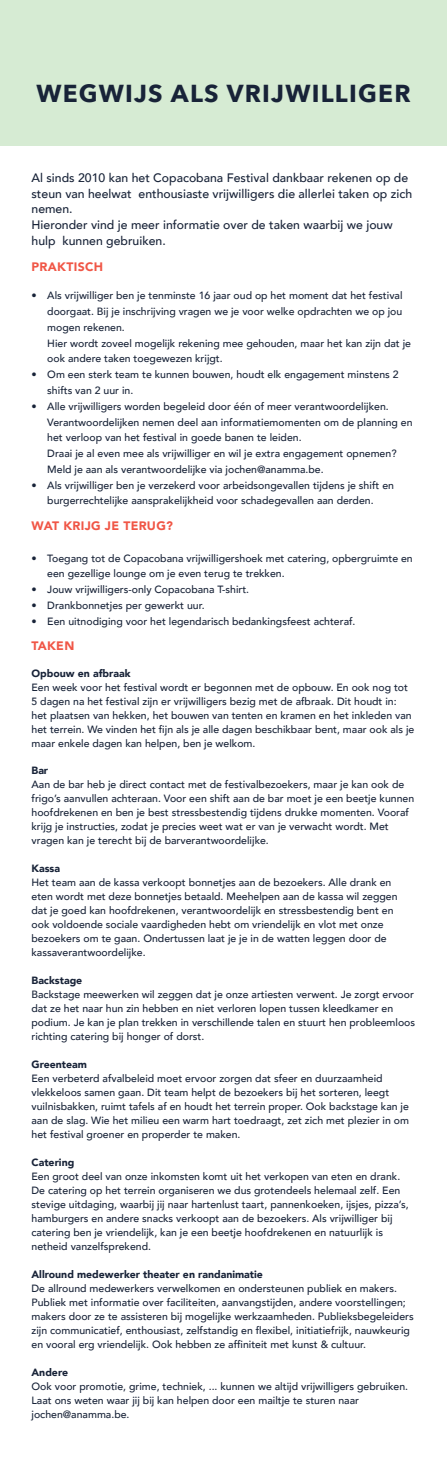
<style>
.page{position:relative;width:447px;height:1464px;background:#fff}
.page>*{position:absolute;margin:0;border:0;box-sizing:border-box;transform-origin:0 0}
.t1{font:700 24.5px "Avenir Next";letter-spacing:.05em;color:#182338}
.t2{font:500 12.25px/15.8px "Avenir";color:#182338}
.t3{font:900 12.25px "Avenir";letter-spacing:.025em;color:#f05646}
.t4{font:500 10.5px/14px "Avenir";color:#182338}
.t5{font:900 10.5px "Avenir";color:#182338}
</style>
<div class="page">
<div style="left:0;top:0;width:446px;height:145px;background:#d6ebd3"></div>
<h1 class="t1" style="left:36px;top:72px;width:375px">WEGWIJS ALS VRIJWILLIGER</h1>
<p class="t2" style="left:32px;top:169px;width:382px">Al sinds 2010 kan het Copacobana Festival dankbaar rekenen op de steun van heelwat enthousiaste vrijwilligers die allerlei taken op zich nemen.<br>Hieronder vind je meer informatie over de taken waarbij we jouw hulp kunnen gebruiken.</p>
<p class="t3" style="left:32px;top:256px;width:73px">PRAKTISCH</p>
<p class="t4" style="left:47px;top:287px;width:365px;line-height:15.8px;text-indent:-16px">• Als vrijwilliger ben je tenminste 16 jaar oud op het moment dat het festival doorgaat. Bij je inschrijving vragen we je voor welke opdrachten we op jou mogen rekenen.<br>Hier wordt zoveel mogelijk rekening mee gehouden, maar het kan zijn dat je ook andere taken toegewezen krijgt.</p>
<p class="t4" style="left:47px;top:366px;width:352px;line-height:15.8px;text-indent:-16px">• Om een sterk team te kunnen bouwen, houdt elk engagement minstens 2 shifts van 2 uur in.</p>
<p class="t4" style="left:47px;top:397px;width:366px;line-height:15.8px;text-indent:-16px">• Alle vrijwilligers worden begeleid door één of meer verantwoordelijken.<br>Verantwoordelijken nemen deel aan informatiemomenten om de planning en het verloop van het festival in goede banen te leiden.<br>Draai je al even mee als vrijwilliger en wil je extra engagement opnemen?<br>Meld je aan als verantwoordelijke via jochen@anamma.be.</p>
<p class="t4" style="left:32px;top:476px;width:364px;line-height:15.8px;text-align:center">• Als vrijwilliger ben je verzekerd voor arbeidsongevallen tijdens je shift en burgerrechtelijke aansprakelijkheid voor schadegevallen aan derden.</p>
<p class="t3" style="left:32px;top:515px;width:143px">WAT KRIJG JE TERUG?</p>
<p class="t4" style="left:47px;top:549px;width:367px;line-height:15.8px;text-indent:-16px">• Toegang tot de Copacobana vrijwilligershoek met catering, opbergruimte en een gezellige lounge om je even terug te trekken.</p>
<p class="t4" style="left:32px;top:582px;width:219px">• Jouw vrijwilligers-only Copacobana T-shirt.</p>
<p class="t4" style="left:32px;top:597px;width:174px">• Drankbonnetjes per gewerkt uur.</p>
<p class="t4" style="left:32px;top:613px;width:325px">• Een uitnodiging voor het legendarisch bedankingsfeest achteraf.</p>
<p class="t3" style="left:32px;top:635px;width:44px">TAKEN</p>
<p class="t5" style="left:32px;top:664px;width:100px">Opbouw en afbraak</p>
<p class="t4" style="left:32px;top:679px;width:384px">Een week voor het festival wordt er begonnen met de opbouw. En ook nog tot 5 dagen na het festival zijn er vrijwilligers bezig met de afbraak. Dit houdt in: het plaatsen van hekken, het bouwen van tenten en kramen en het inkleden van het terrein. We vinden het fijn als je alle dagen beschikbaar bent, maar ook als je maar enkele dagen kan helpen, ben je welkom.</p>
<p class="t5" style="left:32px;top:761px;width:18px">Bar</p>
<p class="t4" style="left:32px;top:776px;width:384px">Aan de bar heb je direct contact met de festivalbezoekers, maar je kan ook de frigo’s aanvullen achteraan. Voor een shift aan de bar moet je een beetje kunnen hoofdrekenen en ben je best stressbestendig tijdens drukke momenten. Vooraf krijg je instructies, zodat je precies weet wat er van je verwacht wordt. Met vragen kan je terecht bij de barverantwoordelijke.</p>
<p class="t5" style="left:32px;top:859px;width:30px">Kassa</p>
<p class="t4" style="left:32px;top:874px;width:367px">Het team aan de kassa verkoopt bonnetjes aan de bezoekers. Alle drank en eten wordt met deze bonnetjes betaald. Meehelpen aan de kassa wil zeggen dat je goed kan hoofdrekenen, verantwoordelijk en stressbestendig bent en ook voldoende sociale vaardigheden hebt om vriendelijk en vlot met onze bezoekers om te gaan. Ondertussen laat je je in de watten leggen door de kassaverantwoordelijke.</p>
<p class="t5" style="left:32px;top:971px;width:52px">Backstage</p>
<p class="t4" style="left:32px;top:986px;width:385px">Backstage meewerken wil zeggen dat je onze artiesten verwent. Je zorgt ervoor dat ze het naar hun zin hebben en niet verloren lopen tussen kleedkamer en podium. Je kan je plan trekken in verschillende talen en stuurt hen probleemloos richting catering bij honger of dorst.</p>
<p class="t5" style="left:32px;top:1055px;width:57px">Greenteam</p>
<p class="t4" style="left:32px;top:1070px;width:379px">Een verbeterd afvalbeleid moet ervoor zorgen dat sfeer en duurzaamheid vlekkeloos samen gaan. Dit team helpt de bezoekers bij het sorteren, leegt vuilnisbakken, ruimt tafels af en houdt het terrein proper. Ook backstage kan je aan de slag. Wie het milieu een warm hart toedraagt, zet zich met plezier in om het festival groener en properder te maken.</p>
<p class="t5" style="left:32px;top:1153px;width:44px">Catering</p>
<p class="t4" style="left:32px;top:1168px;width:378px">Een groot deel van onze inkomsten komt uit het verkopen van eten en drank.<br>De catering op het terrein organiseren we dus grotendeels helemaal zelf. Een stevige uitdaging, waarbij jij naar hartenlust taart, pannenkoeken, ijsjes, pizza’s, hamburgers en andere snacks verkoopt aan de bezoekers. Als vrijwilliger bij catering ben je vriendelijk, kan je een beetje hoofdrekenen en natuurlijk is netheid vanzelfsprekend.</p>
<p class="t5" style="left:32px;top:1264px;width:233px">Allround medewerker theater en randanimatie</p>
<p class="t4" style="left:32px;top:1280px;width:383px">De allround medewerkers verwelkomen en ondersteunen publiek en makers.<br>Publiek met informatie over faciliteiten, aanvangstijden, andere voorstellingen; makers door ze te assisteren bij mogelijke werkzaamheden. Publieksbegeleiders zijn communicatief, enthousiast, zelfstandig en flexibel, initiatiefrijk, nauwkeurig en vooral erg vriendelijk. Ook hebben ze affiniteit met kunst &amp; cultuur.</p>
<p class="t5" style="left:32px;top:1362px;width:38px">Andere</p>
<p class="t4" style="left:32px;top:1378px;width:378px">Ook voor promotie, grime, techniek, ... kunnen we altijd vrijwilligers gebruiken.<br>Laat ons weten waar jij bij kan helpen door een mailtje te sturen naar jochen@anamma.be.</p>
</div>
